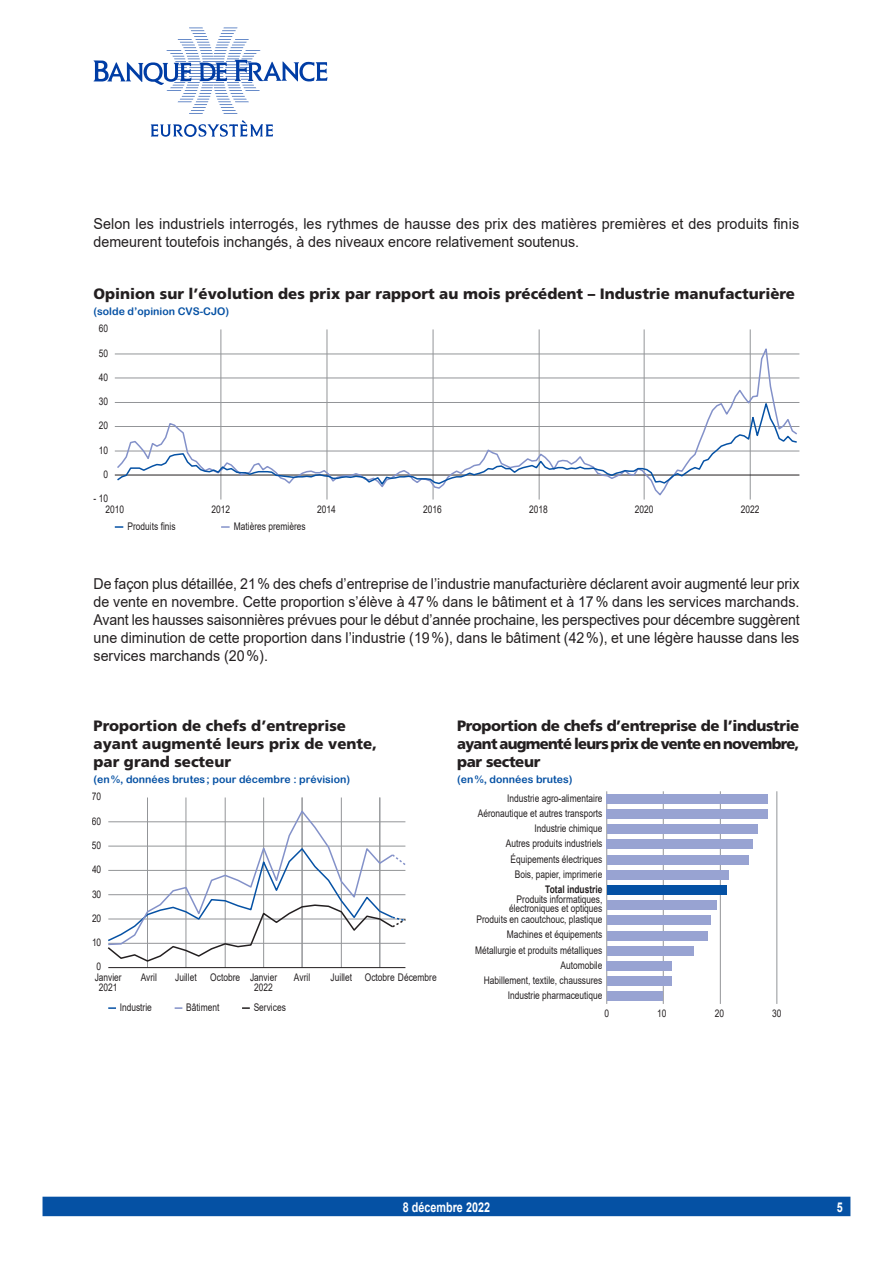
<style>
.page{position:relative;width:893px;height:1263px;background:#fff}
.page>*{position:absolute;margin:0;border:0;box-sizing:border-box;transform-origin:0 0}
.t1{font:15px/18px "Arial";color:#231f20;text-align:justify;scale:.95 1}
.t2{font:900 15px/18px "Frutiger LT Std";color:#231f20}
.t3{font:15px/18px "Arial";color:#231f20;scale:.96 1}
.t4{font:700 13.5px "Arial";color:#fff;scale:.8 1}
.t5{font:10.5px/10.5px "Arial";color:#231f20;text-align:center;scale:.8 1}
.t6{font:10.5px "Arial Rounded MT Bold";color:#0551a4}
.t7{font:700 10.5px "Arial";color:#231f20;scale:.8 1}
</style>
<div class="page">
<div style="left:43px;top:1197px;width:807px;height:19px;background:#0551a4"></div>
<svg style="left:94px;top:28px;width:233px;height:86px"></svg>
<svg style="left:151px;top:120px;width:122px;height:17px"></svg>
<hr style="left:221px;top:329px;width:1px;height:170px;background:#939598">
<hr style="left:327px;top:329px;width:1px;height:170px;background:#939598">
<hr style="left:433px;top:329px;width:1px;height:170px;background:#939598">
<hr style="left:539px;top:329px;width:1px;height:170px;background:#939598">
<hr style="left:644px;top:329px;width:1px;height:170px;background:#939598">
<hr style="left:750px;top:329px;width:1px;height:170px;background:#939598">
<svg style="left:221px;top:526px;width:9px;height:2px"></svg>
<svg style="left:115px;top:526px;width:8px;height:2px"></svg>
<svg style="left:115px;top:344px;width:684px;height:153px"></svg>
<svg style="left:115px;top:398px;width:683px;height:89px"></svg>
<hr style="left:147px;top:797px;width:1px;height:170px;background:#939598">
<hr style="left:186px;top:797px;width:1px;height:170px;background:#939598">
<hr style="left:225px;top:797px;width:1px;height:170px;background:#939598">
<hr style="left:263px;top:797px;width:1px;height:170px;background:#939598">
<hr style="left:302px;top:797px;width:1px;height:170px;background:#939598">
<hr style="left:341px;top:797px;width:1px;height:170px;background:#939598">
<hr style="left:380px;top:797px;width:1px;height:170px;background:#939598">
<svg style="left:107px;top:808px;width:299px;height:154px"></svg>
<svg style="left:108px;top:1007px;width:8px;height:2px"></svg>
<svg style="left:175px;top:1007px;width:7px;height:2px"></svg>
<svg style="left:242px;top:1007px;width:8px;height:2px"></svg>
<hr style="left:108px;top:967px;width:297px;height:1px;background:#231f20">
<hr style="left:606px;top:791px;width:1px;height:213px;background:#939598">
<hr style="left:663px;top:791px;width:1px;height:213px;background:#939598">
<hr style="left:720px;top:791px;width:1px;height:213px;background:#939598">
<hr style="left:777px;top:791px;width:1px;height:213px;background:#939598">
<div style="left:607px;top:931px;width:101px;height:9px;background:#98a3d2"></div>
<div style="left:607px;top:900px;width:109px;height:9px;background:#98a3d2"></div>
<div style="left:607px;top:885px;width:119px;height:9px;background:#0551a4"></div>
<div style="left:607px;top:870px;width:122px;height:9px;background:#98a3d2"></div>
<div style="left:607px;top:992px;width:56px;height:9px;background:#98a3d2"></div>
<div style="left:607px;top:977px;width:65px;height:9px;background:#98a3d2"></div>
<div style="left:607px;top:961px;width:65px;height:9px;background:#98a3d2"></div>
<div style="left:607px;top:946px;width:87px;height:9px;background:#98a3d2"></div>
<div style="left:607px;top:916px;width:103px;height:9px;background:#98a3d2"></div>
<div style="left:607px;top:855px;width:142px;height:9px;background:#98a3d2"></div>
<div style="left:607px;top:840px;width:146px;height:9px;background:#98a3d2"></div>
<div style="left:607px;top:825px;width:150px;height:9px;background:#98a3d2"></div>
<div style="left:607px;top:809px;width:161px;height:9px;background:#98a3d2"></div>
<div style="left:607px;top:794px;width:161px;height:9px;background:#98a3d2"></div>
<h1 class="t3" style="left:94px;top:215px;width:736px">Selon les industriels interrogés, les rythmes de hausse des prix des matières premières et des produits finis demeurent toutefois inchangés, à des niveaux encore relativement soutenus.</h1>
<h1 class="t2" style="left:94px;top:284px;width:703px">Opinion sur l’évolution des prix par rapport au mois précédent – Industrie manufacturière</h1>
<p class="t6" style="left:94px;top:305px;width:137px">(solde d’opinion CVS-CJO)</p>
<p class="t5" style="left:99px;top:323px;width:13px">60</p>
<p class="t5" style="left:99px;top:347px;width:13px">50</p>
<p class="t5" style="left:99px;top:372px;width:13px">40</p>
<p class="t5" style="left:99px;top:396px;width:13px">30</p>
<p class="t5" style="left:99px;top:420px;width:13px">20</p>
<p class="t5" style="left:99px;top:445px;width:13px">10</p>
<p class="t5" style="left:103px;top:469px;width:7px">0</p>
<p class="t5" style="left:94px;top:493px;width:20px">- 10</p>
<p class="t5" style="left:105px;top:504px;width:25px">2010</p>
<p class="t5" style="left:211px;top:504px;width:25px">2012</p>
<p class="t5" style="left:317px;top:504px;width:25px">2014</p>
<p class="t5" style="left:423px;top:504px;width:25px">2016</p>
<p class="t5" style="left:529px;top:504px;width:25px">2018</p>
<p class="t5" style="left:635px;top:504px;width:25px">2020</p>
<p class="t5" style="left:741px;top:504px;width:25px">2022</p>
<p class="t5" style="left:128px;top:521px;width:62px">Produits finis</p>
<p class="t5" style="left:234px;top:521px;width:91px">Matières premières</p>
<p class="t1" style="left:94px;top:575px;width:745px">De façon plus détaillée, 21% des chefs d’entreprise de l’industrie manufacturière déclarent avoir augmenté leur prix de vente en novembre. Cette proportion s’élève à 47% dans le bâtiment et à 17% dans les services marchands.<br>Avant les hausses saisonnières prévues pour le début d’année prochaine, les perspectives pour décembre suggèrent une diminution de cette proportion dans l’industrie (19%), dans le bâtiment (42%), et une légère hausse dans les services marchands (20%).</p>
<h1 class="t2" style="left:94px;top:716px;width:285px">Proportion de chefs d’entreprise ayant augmenté leurs prix de vente, par grand secteur</h1>
<h1 class="t2" style="left:457px;top:716px;width:344px;text-align:justify">Proportion de chefs d’entreprise de l’industrie ayant augmenté leurs prix de vente en novembre, par secteur</h1>
<p class="t6" style="left:94px;top:773px;width:258px">(en%, données brutes; pour décembre : prévision)</p>
<p class="t6" style="left:457px;top:773px;width:117px">(en%, données brutes)</p>
<p class="t5" style="left:92px;top:791px;width:13px">70</p>
<p class="t5" style="left:507px;top:792px;width:121px">Industrie agro-alimentaire</p>
<p class="t5" style="left:92px;top:815px;width:13px">60</p>
<p class="t5" style="left:92px;top:840px;width:13px">50</p>
<p class="t5" style="left:478px;top:808px;width:157px">Aéronautique et autres transports</p>
<p class="t5" style="left:534px;top:823px;width:87px">Industrie chimique</p>
<p class="t5" style="left:506px;top:838px;width:122px">Autres produits industriels</p>
<p class="t5" style="left:92px;top:864px;width:13px">40</p>
<p class="t5" style="left:510px;top:854px;width:116px">Équipements électriques</p>
<p class="t5" style="left:515px;top:869px;width:111px">Bois, papier, imprimerie</p>
<p class="t5" style="left:92px;top:888px;width:13px">30</p>
<p class="t5" style="left:92px;top:913px;width:13px">20</p>
<p class="t7" style="left:545px;top:882px;width:73px">Total industrie</p>
<p class="t5" style="left:509px;top:895px;width:118px;line-height:9px;text-align:right">Produits informatiques, électroniques et optiques</p>
<p class="t5" style="left:476px;top:914px;width:159px">Produits en caoutchouc, plastique</p>
<p class="t5" style="left:92px;top:937px;width:13px">10</p>
<p class="t5" style="left:507px;top:929px;width:121px">Machines et équipements</p>
<p class="t5" style="left:475px;top:944px;width:161px">Métallurgie et produits métalliques</p>
<p class="t5" style="left:97px;top:961px;width:7px">0</p>
<p class="t5" style="left:560px;top:960px;width:54px">Automobile</p>
<p class="t5" style="left:95px;top:972px;width:35px">Janvier<br>2021</p>
<p class="t5" style="left:141px;top:972px;width:22px">Avril</p>
<p class="t5" style="left:175px;top:972px;width:28px">Juillet</p>
<p class="t5" style="left:254px;top:972px;width:30px;text-align:left;text-indent:-44px">Octobre Janvier<br>2022</p>
<p class="t5" style="left:294px;top:972px;width:22px">Avril</p>
<p class="t5" style="left:331px;top:972px;width:134px">Juillet Octobre Décembre</p>
<p class="t5" style="left:120px;top:1002px;width:42px">Industrie</p>
<p class="t5" style="left:186px;top:1002px;width:43px">Bâtiment</p>
<p class="t5" style="left:254px;top:1002px;width:42px">Services</p>
<p class="t5" style="left:484px;top:975px;width:150px">Habillement, textile, chaussures</p>
<p class="t5" style="left:508px;top:990px;width:120px">Industrie pharmaceutique</p>
<p class="t5" style="left:604px;top:1008px;width:7px">0</p>
<p class="t5" style="left:657px;top:1008px;width:13px">10</p>
<p class="t5" style="left:715px;top:1008px;width:13px">20</p>
<p class="t5" style="left:772px;top:1008px;width:13px">30</p>
<p class="t4" style="left:403px;top:1197px;width:110px">8 décembre 2022</p>
<p class="t4" style="left:837px;top:1197px;width:9px">5</p>
</div>
